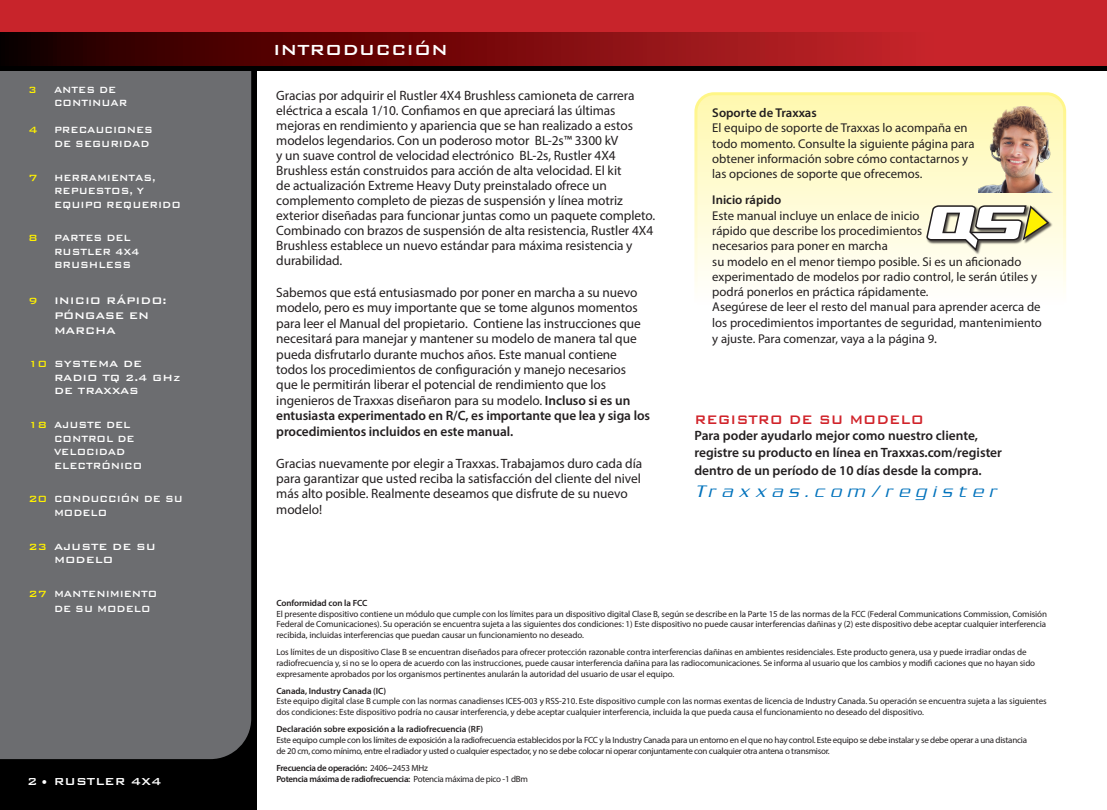
<style>
.page{position:relative;width:1107px;height:810px;background:#fff}
.page>*{position:absolute;margin:0;border:0;box-sizing:border-box;transform-origin:0 0}
.t1{font:500 19.5px "Bank Gothic BT";color:#fff}
.t2{font:italic 18px "Serpentine ICG Light";letter-spacing:.35em;color:#0072bc}
.t3{font:500 16.5px "Bank Gothic BT";color:#d1232a;scale:.91 1}
.t4{font:13.5px/15px "Myriad Pro";letter-spacing:-.005em;color:#231f20}
.t5{font:600 13.5px/16.6px "Myriad Pro";color:#231f20}
.t6{font:500 13.5px "Bank Gothic BT";color:#fff}
.t7{font:12.75px/15.3px "Myriad Pro";color:#231f20}
.t8{font:500 12.75px/15px "Bank Gothic BT";letter-spacing:-.02em;color:#fff}
.t9{font:600 12.75px "Myriad Pro";color:#231f20}
.t10{font:500 12px/13.5px "Bank Gothic BT";letter-spacing:-.005em;color:#fff;scale:.9 1}
.t11{font:500 12px/13.5px "Bank Gothic BT";letter-spacing:-.005em;color:#fff}
.t12{font:500 12px "Bank Gothic BT";color:#fff101}
.t13{font:500 12px "Bank Gothic BT";color:#fff101;scale:.9 1}
.t14{font:9px/10.8px "Myriad Pro";letter-spacing:-.01em;color:#231f20}
.t15{font:9px "Myriad Pro";letter-spacing:-.03em;color:#231f20}
.t16{font:600 9px "Myriad Pro";letter-spacing:-.01em;color:#231f20}
.t17{font:600 9px "Myriad Pro";letter-spacing:-.03em;color:#231f20}
.s1{color:#fff101}
.s2{font-weight:600}
.s3{font-size:13.5px}
.s4{font-weight:400}
</style>
<div class="page">
<div style="left:0;top:13px;width:256px;height:797px;background:#000"></div>
<div style="left:0;top:71px;width:251px;height:688px;background:#6c6d70"></div>
<div style="left:0;top:0;width:1107px;height:70px;background:#000"></div>
<div style="left:0;top:0;width:1107px;height:51px;background:#c8242b"></div>
<svg style="left:0;top:32px;width:1107px;height:34px"></svg>
<div style="left:27px;top:88px;width:158px;height:636px;background:#6c6d70"></div>
<svg style="left:698px;top:96px;width:364px;height:183px"></svg>
<div style="left:694px;top:92px;width:372px;height:288px;border:3px solid #fff;border-radius:18px"></div>
<div style="left:926px;top:205px;width:127px;height:50px;background:#231f20;opacity:.75"></div>
<svg style="left:926px;top:204px;width:124px;height:48px"></svg>
<img style="left:978px;top:106px;width:75px;height:87px">
<p class="t13" style="left:28px;top:83px;width:11px">3</p>
<p class="t10" style="left:54px;top:83px;width:83px">ANTES DE<br>CONTINUAR</p>
<p class="t12" style="left:28px;top:124px;width:11px">4</p>
<p class="t10" style="left:54px;top:123px;width:111px">PRECAUCIONES<br>DE SEGURIDAD</p>
<p class="t12" style="left:28px;top:171px;width:11px">7</p>
<p class="t10" style="left:54px;top:170px;width:142px">HERRAMIENTAS,<br>REPUESTOS, Y<br>EQUIPO REQUERIDO</p>
<p class="t12" style="left:28px;top:232px;width:11px">8</p>
<p class="t10" style="left:54px;top:231px;width:97px">PARTES DEL<br>RUSTLER 4X4<br>BRUSHLESS</p>
<p class="t12" style="left:28px;top:294px;width:11px">9</p>
<p class="t8" style="left:54px;top:292px;width:114px">INICIO RÁPIDO:<br>PÓNGASE EN<br>MARCHA</p>
<p class="t11" style="left:54px;top:357px;width:128px;text-indent:-26px"><span class="s1">10</span> SYSTEMA DE<br>RADIO TQ 2.4 GHz<br>DE TRAXXAS</p>
<p class="t10" style="left:54px;top:418px;width:100px;text-indent:-26px"><span class="s1">18</span> AJUSTE DEL<br>CONTROL DE<br>VELOCIDAD<br>ELECTRÓNICO</p>
<p class="t10" style="left:54px;top:492px;width:145px;text-indent:-26px"><span class="s1">20</span> CONDUCCIÓN DE SU<br>MODELO</p>
<p class="t11" style="left:54px;top:539px;width:104px;text-indent:-26px"><span class="s1">23</span> AJUSTE DE SU<br>MODELO</p>
<p class="t10" style="left:54px;top:586px;width:116px;line-height:15px;text-indent:-26px"><span class="s1">27</span> MANTENIMIENTO<br>DE SU MODELO</p>
<p class="t6" style="left:27px;top:774px;width:136px">2 • RUSTLER 4X4</p>
<p class="t1" style="left:273px;top:40px;width:177px">INTRODUCCIÓN</p>
<p class="t4" style="left:276px;top:88px;width:380px">Gracias por adquirir el Rustler 4X4 Brushless camioneta de carrera eléctrica a escala 1/10. Confiamos en que apreciará las últimas mejoras en rendimiento y apariencia que se han realizado a estos modelos legendarios. Con un poderoso motor BL-2s™ 3300 kV<br>y un suave control de velocidad electrónico BL-2s, Rustler 4X4<br>Brushless están construidos para acción de alta velocidad. El kit<br>de actualización Extreme Heavy Duty preinstalado ofrece un complemento completo de piezas de suspensión y línea motriz exterior diseñadas para funcionar juntas como un paquete completo.<br>Combinado con brazos de suspensión de alta resistencia, Rustler 4X4<br>Brushless establece un nuevo estándar para máxima resistencia y durabilidad.</p>
<p class="t4" style="left:276px;top:284px;width:375px;line-height:15.6px">Sabemos que está entusiasmado por poner en marcha a su nuevo modelo, pero es muy importante que se tome algunos momentos para leer el Manual del propietario. Contiene las instrucciones que necesitará para manejar y mantener su modelo de manera tal que pueda disfrutarlo durante muchos años. Este manual contiene todos los procedimientos de configuración y manejo necesarios que le permitirán liberar el potencial de rendimiento que los ingenieros de Traxxas diseñaron para su modelo. <span class="s2">Incluso si es un entusiasta experimentado en R/C, es importante que lea y siga los procedimientos incluidos en este manual.</span></p>
<p class="t4" style="left:276px;top:455px;width:367px;line-height:15.5px">Gracias nuevamente por elegir a Traxxas. Trabajamos duro cada día para garantizar que usted reciba la satisfacción del cliente del nivel más alto posible. Realmente deseamos que disfrute de su nuevo modelo!</p>
<p class="t9" style="left:712px;top:105px;width:106px">Soporte de Traxxas</p>
<p class="t7" style="left:712px;top:120px;width:264px">El equipo de soporte de Traxxas lo acompaña en todo momento. Consulte la siguiente página para obtener información sobre cómo contactarnos y las opciones de soporte que ofrecemos.</p>
<p class="t9" style="left:712px;top:192px;width:71px">Inicio rápido</p>
<p class="t7" style="left:712px;top:208px;width:327px">Este manual incluye un enlace de inicio<br>rápido que describe los procedimientos<br>necesarios para poner en marcha<br>su modelo en el menor tiempo posible. Si es un aficionado experimentado de modelos por radio control, le serán útiles y podrá ponerlos en práctica rápidamente.</p>
<p class="t7" style="left:712px;top:299px;width:331px;line-height:15.8px;text-align:justify">Asegúrese de leer el resto del manual para aprender acerca de los procedimientos importantes de seguridad, mantenimiento y ajuste. Para comenzar, vaya a la página 9<span class="s3">.</span></p>
<p class="t3" style="left:694px;top:410px;width:254px">REGISTRO DE SU MODELO</p>
<p class="t5" style="left:694px;top:427px;width:309px">Para poder ayudarlo mejor como nuestro cliente, registre su producto en línea en Traxxas.com/register</p>
<p class="t5" style="left:694px;top:462px;width:289px">dentro de un período de 10 días desde la compra.</p>
<p class="t2" style="left:694px;top:482px;width:304px">Traxxas.com/register</p>
<p class="t16" style="left:276px;top:597px;width:93px">Conformidad con la FCC</p>
<p class="t14" style="left:276px;top:608px;width:772px;text-align:justify">El presente dispositivo contiene un módulo que cumple con los límites para un dispositivo digital Clase B, según se describe en la Parte 15 de las normas de la FCC (Federal Communications Commission, Comisión Federal de Comunicaciones). Su operación se encuentra sujeta a las siguientes dos condiciones: 1) Este dispositivo no puede causar interferencias dañinas y (2) este dispositivo debe aceptar cualquier interferencia recibida, incluidas interferencias que puedan causar un funcionamiento no deseado.</p>
<p class="t14" style="left:276px;top:647px;width:760px">Los límites de un dispositivo Clase B se encuentran diseñados para ofrecer protección razonable contra interferencias dañinas en ambientes residenciales. Este producto genera, usa y puede irradiar ondas de radiofrecuencia y, si no se lo opera de acuerdo con las instrucciones, puede causar interferencia dañina para las radiocomunicaciones. Se informa al usuario que los cambios y modifi caciones que no hayan sido expresamente aprobados por los organismos pertinentes anularán la autoridad del usuario de usar el equipo.</p>
<p class="t16" style="left:276px;top:685px;width:111px">Canada, Industry Canada (IC)</p>
<p class="t14" style="left:276px;top:696px;width:772px">Este equipo digital clase B cumple con las normas canadienses ICES-003 y RSS-210. Este dispositivo cumple con las normas exentas de licencia de Industry Canada. Su operación se encuentra sujeta a las siguientes dos condiciones: Este dispositivo podría no causar interferencia, y debe aceptar cualquier interferencia, incluida la que pueda causa el funcionamiento no deseado del dispositivo.</p>
<p class="t16" style="left:276px;top:723px;width:208px">Declaración sobre exposición a la radiofrecuencia (RF)</p>
<p class="t15" style="left:276px;top:734px;width:752px">Este equipo cumple con los límites de exposición a la radiofrecuencia establecidos por la FCC y la Industry Canada para un entorno en el que no hay control. Este equipo se debe instalar y se debe operar a una distancia</p>
<p class="t15" style="left:276px;top:745px;width:555px">de 20 cm, como mínimo, entre el radiador y usted o cualquier espectador, y no se debe colocar ni operar conjuntamente con cualquier otra antena o transmisor.</p>
<p class="t17" style="left:276px;top:762px;width:153px">Frecuencia de operación: <span class="s4">2406~2453 MHz</span></p>
<p class="t17" style="left:276px;top:773px;width:253px">Potencia máxima de radiofrecuencia: <span class="s4">Potencia máxima de pico -1 dBm</span></p>
</div>
